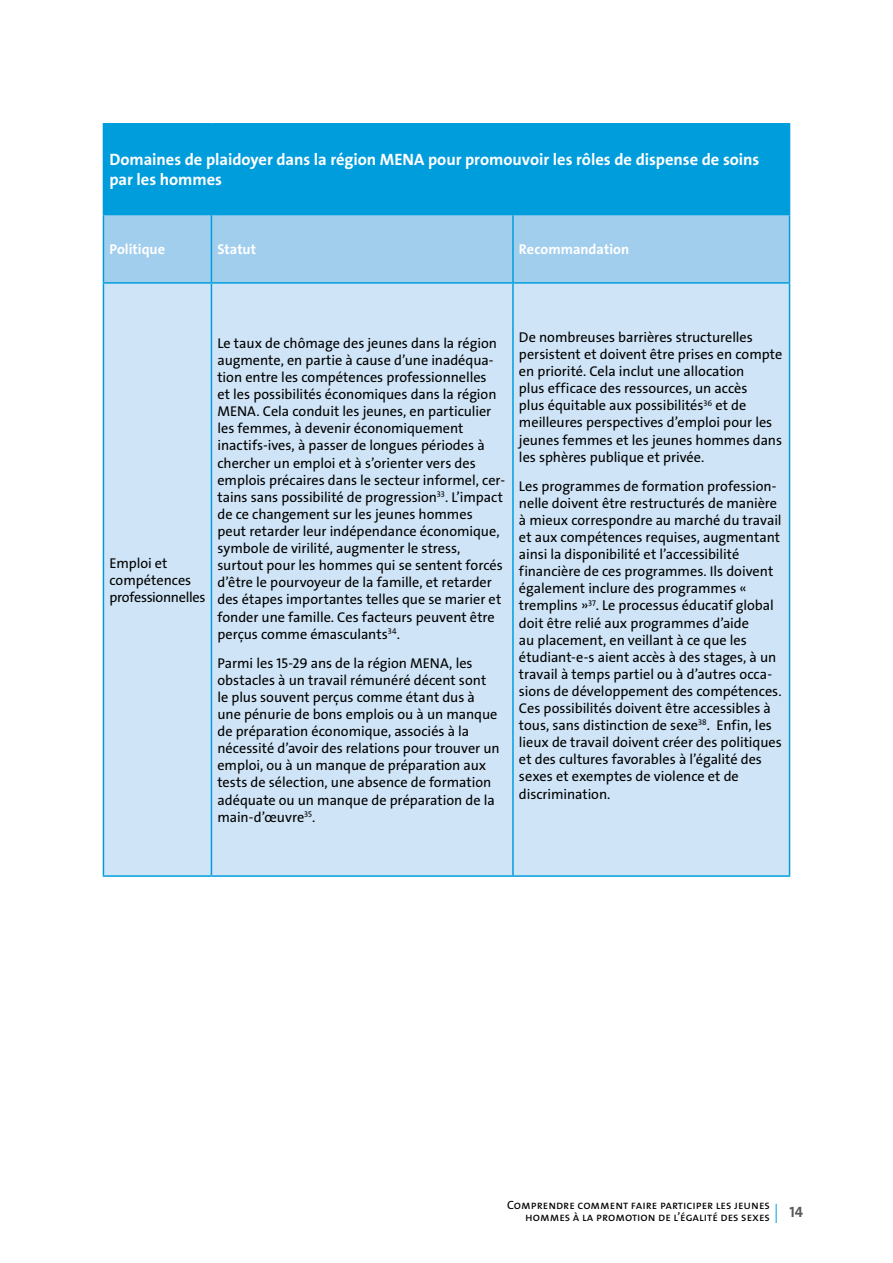
<style>
.page{position:relative;width:893px;height:1263px;background:#fff}
.page>*{position:absolute;margin:0;border:0;box-sizing:border-box;transform-origin:0 0}
.t1{font:700 16.5px/19.8px "The Sans Arabic";letter-spacing:-.005em;color:#fff}
.t2{font:15px "The Sans Bold Caps";color:#58595b}
.t3{font:14.25px/17.1px "The Sans Arabic";color:#000}
.t4{font:700 14.25px "The Sans Arabic";color:#fff}
.t5{font:12px/12px "The Sans Caps";color:#000;text-align:right}
</style>
<div class="page">
<svg style="left:776px;top:1204px;width:1px;height:19px"></svg>
<div style="left:103px;top:124px;width:686px;height:91px;background:#009ddc"></div>
<div style="left:104px;top:215px;width:685px;height:67px;background:#a2ceee"></div>
<div style="left:104px;top:284px;width:685px;height:591px;background:#cfe4f6"></div>
<hr style="left:103px;top:123px;width:108px;height:1px;background:#009ddc">
<hr style="left:211px;top:123px;width:302px;height:1px;background:#009ddc">
<hr style="left:513px;top:123px;width:277px;height:1px;background:#009ddc">
<hr style="left:789px;top:124px;width:1px;height:90px;background:#009ddc">
<hr style="left:103px;top:215px;width:1px;height:67px;background:#009ddc">
<hr style="left:211px;top:215px;width:1px;height:67px;background:#009ddc">
<hr style="left:513px;top:214px;width:277px;height:1px;background:#009ddc">
<hr style="left:512px;top:215px;width:2px;height:67px;background:#009ddc">
<hr style="left:789px;top:215px;width:1px;height:67px;background:#009ddc">
<hr style="left:103px;top:282px;width:108px;height:2px;background:#009ddc">
<hr style="left:103px;top:284px;width:1px;height:591px;background:#009ddc">
<hr style="left:211px;top:282px;width:302px;height:2px;background:#009ddc">
<hr style="left:211px;top:284px;width:1px;height:591px;background:#009ddc">
<hr style="left:513px;top:282px;width:277px;height:2px;background:#009ddc">
<hr style="left:512px;top:284px;width:2px;height:591px;background:#009ddc">
<hr style="left:789px;top:284px;width:1px;height:591px;background:#009ddc">
<hr style="left:103px;top:875px;width:108px;height:2px;background:#009ddc">
<hr style="left:211px;top:875px;width:302px;height:2px;background:#009ddc">
<hr style="left:513px;top:875px;width:277px;height:2px;background:#009ddc">
<p class="t1" style="left:109px;top:150px;width:651px">Domaines de plaidoyer dans la région MENA pour promouvoir les rôles de dispense de soins par les hommes</p>
<p class="t4" style="left:109px;top:240px;width:57px">Politique</p>
<p class="t4" style="left:217px;top:240px;width:40px">Statut</p>
<p class="t4" style="left:519px;top:240px;width:112px">Recommandation</p>
<p class="t3" style="left:109px;top:554px;width:98px">Emploi et compétences professionnelles</p>
<p class="t3" style="left:217px;top:335px;width:289px">Le taux de chômage des jeunes dans la région augmente, en partie à cause d’une inadéqua&shy;tion entre les compétences professionnelles<br>et les possibilités économiques dans la région MENA. Cela conduit les jeunes, en particulier les femmes, à devenir économiquement inactifs-ives, à passer de longues périodes à chercher un emploi et à s’orienter vers des emplois précaires dans le secteur informel, cer&shy;tains sans possibilité de progression<sup>33</sup>. L’impact de ce changement sur les jeunes hommes peut retarder leur indépendance économique, symbole de virilité, augmenter le stress, surtout pour les hommes qui se sentent forcés d’être le pourvoyeur de la famille, et retarder des étapes importantes telles que se marier et fonder une famille. Ces facteurs peuvent être perçus comme émasculants<sup>34</sup>.</p>
<p class="t3" style="left:217px;top:654px;width:284px">Parmi les 15-29 ans de la région MENA, les obstacles à un travail rémunéré décent sont le plus souvent perçus comme étant dus à une pénurie de bons emplois ou à un manque de préparation économique, associés à la nécessité d’avoir des relations pour trouver un emploi, ou à un manque de préparation aux tests de sélection, une absence de formation adéquate ou un manque de préparation de la main-d’œuvre<sup>35</sup>.</p>
<p class="t3" style="left:519px;top:329px;width:265px">De nombreuses barrières structurelles persistent et doivent être prises en compte en priorité. Cela inclut une allocation<br>plus efficace des ressources, un accès<br>plus équitable aux possibilités<sup>36</sup> et de meilleures perspectives d’emploi pour les jeunes femmes et les jeunes hommes dans les sphères publique et privée.</p>
<p class="t3" style="left:519px;top:477px;width:264px">Les programmes de formation profession&shy;nelle doivent être restructurés de manière à mieux correspondre au marché du travail et aux compétences requises, augmentant ainsi la disponibilité et l’accessibilité financière de ces programmes. Ils doivent également inclure des programmes « tremplins »<sup>37</sup>. Le processus éducatif global doit être relié aux programmes d’aide<br>au placement, en veillant à ce que les étudiant-e-s aient accès à des stages, à un travail à temps partiel ou à d’autres occa&shy;sions de développement des compétences.<br>Ces possibilités doivent être accessibles à tous, sans distinction de sexe<sup>38</sup>. Enfin, les lieux de travail doivent créer des politiques et des cultures favorables à l’égalité des sexes et exemptes de violence et de discrimination.</p>
<p class="t5" style="left:507px;top:1199px;width:264px">Comprendre comment faire participer les jeunes hommes à la promotion de l’égalité des sexes</p>
<p class="t2" style="left:789px;top:1199px;width:15px">14</p>
</div>
